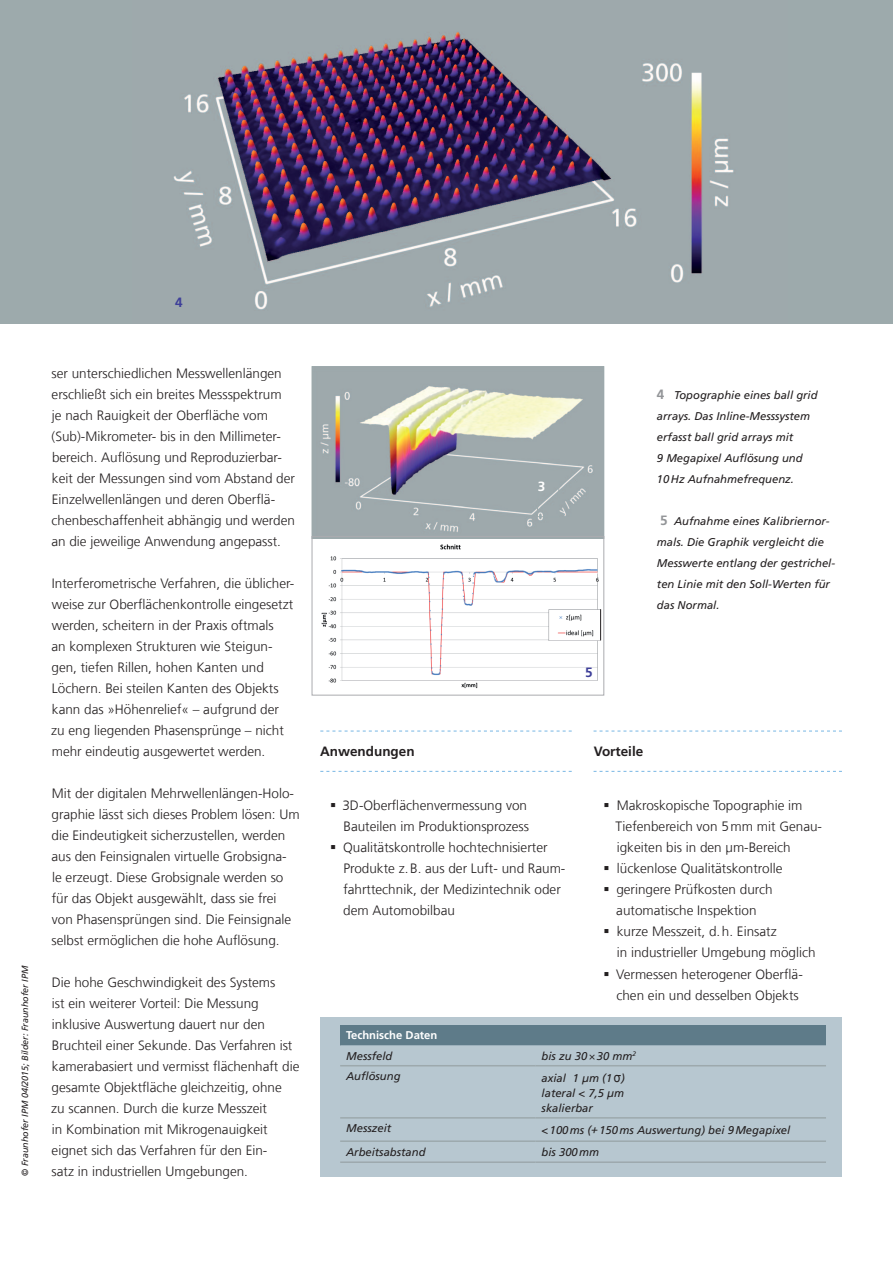
<style>
.page{position:relative;width:893px;height:1263px;background:#fff}
.page>*{position:absolute;margin:0;border:0;box-sizing:border-box;transform-origin:0 0}
.t1{font:300 13.5px/21px "Frutiger LT Com";color:#231f20}
.t2{font:700 13.5px "Frutiger LT Com";color:#231f20}
.t3{font:700 13.5px "Frutiger LT Com";color:#3e3f99}
.t4{font:700 13.5px "Frutiger LT Com";color:#fff}
.t5{font:italic 11.25px/21px "Frutiger LT Com";color:#231f20}
.t6{font:700 11.25px "Frutiger LT Com";color:#fff}
.t7{font:italic 9px "Frutiger LT Com";color:#231f20}
.t8{font:300 5.7px "Frutiger LT Com";color:#4f85c5;scale:1.04 1}
.s1{font-family:"Frutiger"}
.s2{font-weight:700;font-style:normal;font-size:13.5px;color:#939598}
.s3{font-weight:300;font-style:normal}
.s4{font-family:"Arial Narrow";font-style:normal;font-size:13.5px}
.s5{font-family:"Calibri";font-size:13.5px}
</style>
<div class="page">
<div style="left:320px;top:1017px;width:522px;height:159px;background:#b7c7d0"></div>
<div style="left:340px;top:1025px;width:486px;height:20px;background:#5e7b89"></div>
<svg style="left:340px;top:1045px;width:486px;height:74px"></svg>
<hr style="left:340px;top:1065px;width:196px;height:1px;background:#9da9ad">
<hr style="left:536px;top:1065px;width:290px;height:1px;background:#9da9ad">
<hr style="left:340px;top:1117px;width:196px;height:1px;background:#9da9ad">
<hr style="left:536px;top:1117px;width:290px;height:1px;background:#9da9ad">
<hr style="left:340px;top:1140px;width:196px;height:2px;background:#9da9ad">
<hr style="left:536px;top:1140px;width:290px;height:2px;background:#9da9ad">
<hr style="left:340px;top:1161px;width:196px;height:2px;background:#9da9ad">
<hr style="left:536px;top:1161px;width:290px;height:2px;background:#9da9ad">
<svg style="left:320px;top:731px;width:252px;height:1px"></svg>
<svg style="left:320px;top:771px;width:252px;height:1px"></svg>
<svg style="left:594px;top:731px;width:248px;height:1px"></svg>
<svg style="left:594px;top:771px;width:248px;height:1px"></svg>
<div style="left:0;top:0;width:893px;height:323px;background:#9daaac"></div>
<img style="left:173px;top:32px;width:561px;height:278px">
<img style="left:314px;top:368px;width:288px;height:168px">
<div style="left:312px;top:366px;width:292px;height:173px;border:1px solid #9daaac"></div>
<div style="left:537px;top:481px;width:22px;height:36px;border:1px solid #9daaac"></div>
<img style="left:321px;top:544px;width:280px;height:145px">
<div style="left:312px;top:536px;width:292px;height:159px;border:1px solid #aaabaf"></div>
<svg style="left:559px;top:615px;width:5px;height:4px"></svg>
<hr style="left:600px;top:609px;width:1px;height:31px;background:#231f20">
<p class="t3" style="left:175px;top:295px;width:9px">4</p>
<p class="t7" style="left:20px;top:1176px;width:212px;rotate:-90deg">© Fraunhofer IPM 04/2015; Bilder: Fraunhofer IPM</p>
<p class="t1" style="left:51px;top:363px;width:245px">ser unterschiedlichen Messwellenlängen erschließt sich ein breites Messspektrum<br>je nach Rauigkeit der Oberfläche vom (Sub)-Mikrometer- bis in den Millimeter&shy;bereich. Auflösung und Reproduzierbar&shy;keit der Messungen sind vom Abstand der Einzelwellenlängen und deren Oberflä&shy;chenbeschaffenheit abhängig und werden an die jeweilige Anwendung angepasst.</p>
<p class="t1" style="left:51px;top:573px;width:244px">Interferometrische Verfahren, die üblicher&shy;weise zur Oberflächenkontrolle eingesetzt werden, scheitern in der Praxis oftmals<br>an komplexen Strukturen wie Steigun&shy;gen, tiefen Rillen, hohen Kanten und Löchern. Bei steilen Kanten des Objekts kann das <span class="s1">»</span>Höhenrelief<span class="s1">«</span> – aufgrund der zu eng liegenden Phasensprünge – nicht mehr eindeutig ausgewertet werden.</p>
<p class="t1" style="left:51px;top:783px;width:250px">Mit der digitalen Mehrwellenlängen-Holo&shy;graphie lässt sich dieses Problem lösen: Um die Eindeutigkeit sicherzustellen, werden aus den Feinsignalen virtuelle Grobsigna&shy;le erzeugt. Diese Grobsignale werden so für das Objekt ausgewählt, dass sie frei von Phasensprüngen sind. Die Feinsignale selbst ermöglichen die hohe Auflösung.</p>
<p class="t1" style="left:51px;top:972px;width:250px">Die hohe Geschwindigkeit des Systems<br>ist ein weiterer Vorteil: Die Messung inklusive Auswertung dauert nur den Bruchteil einer Sekunde. Das Verfahren ist kamerabasiert und vermisst flächenhaft die gesamte Objektfläche gleichzeitig, ohne<br>zu scannen. Durch die kurze Messzeit<br>in Kombination mit Mikrogenauigkeit eignet sich das Verfahren für den Ein-<br>satz in industriellen Umgebungen.</p>
<p class="t4" style="left:537px;top:480px;width:9px">33</p>
<p class="t8" style="left:559px;top:614px;width:5px">×</p>
<p class="t3" style="left:585px;top:664px;width:9px">5</p>
<p class="t5" style="left:657px;top:385px;width:162px"><span class="s2">4</span> Topographie eines ball grid arrays. Das Inline-Messsystem erfasst ball grid arrays mit<br>9 Megapixel Auflösung und<br>10Hz Aufnahmefrequenz.</p>
<p class="t5" style="left:657px;top:511px;width:180px"><span class="s2">5</span> Aufnahme eines Kalibriernor&shy;mals. Die Graphik vergleicht die<br>Messwerte entlang der gestrichel&shy;ten Linie mit den Soll-Werten für das Normal.</p>
<p class="t2" style="left:320px;top:743px;width:96px">Anwendungen</p>
<p class="t1" style="left:342px;top:795px;width:224px">3D-Oberflächenvermessung von Bauteilen im Produktionsprozess Qualitätskontrolle hochtechnisierter Produkte z.B. aus der Luft- und Raum&shy;fahrttechnik, der Medizintechnik oder dem Automobilbau</p>
<p class="t2" style="left:594px;top:743px;width:51px">Vorteile</p>
<p class="t1" style="left:616px;top:795px;width:208px">Makroskopische Topographie im<br>Tiefenbereich von 5mm mit Genau&shy;igkeiten bis in den µm-Bereich lückenlose Qualitätskontrolle geringere Prüfkosten durch automatische Inspektion<br>kurze Messzeit, d.h. Einsatz<br>in industrieller Umgebung möglich<br>Vermessen heterogener Oberflä&shy;chen ein und desselben Objekts</p>
<p class="t6" style="left:346px;top:1029px;width:93px">Technische Daten</p>
<p class="t5" style="left:346px;top:1045px;width:48px">Messfeld</p>
<p class="t5" style="left:542px;top:1045px;width:96px">bis zu 30<span class="s3">×</span>30 mm<sup>2</sup></p>
<p class="t5" style="left:346px;top:1066px;width:56px">Auflösung</p>
<p class="t5" style="left:542px;top:1070px;width:85px;line-height:15px;text-align:justify">axial 1 µm (1<span class="s4">σ</span>) lateral &lt; 7,5 µm skalierbar</p>
<p class="t5" style="left:346px;top:1118px;width:47px">Messzeit</p>
<p class="t5" style="left:542px;top:1120px;width:250px">&lt;100ms (<span class="s5">+</span>150ms Auswertung) bei 9Megapixel</p>
<p class="t5" style="left:346px;top:1141px;width:81px">Arbeitsabstand</p>
<p class="t5" style="left:542px;top:1141px;width:59px">bis 300mm</p>
</div>
